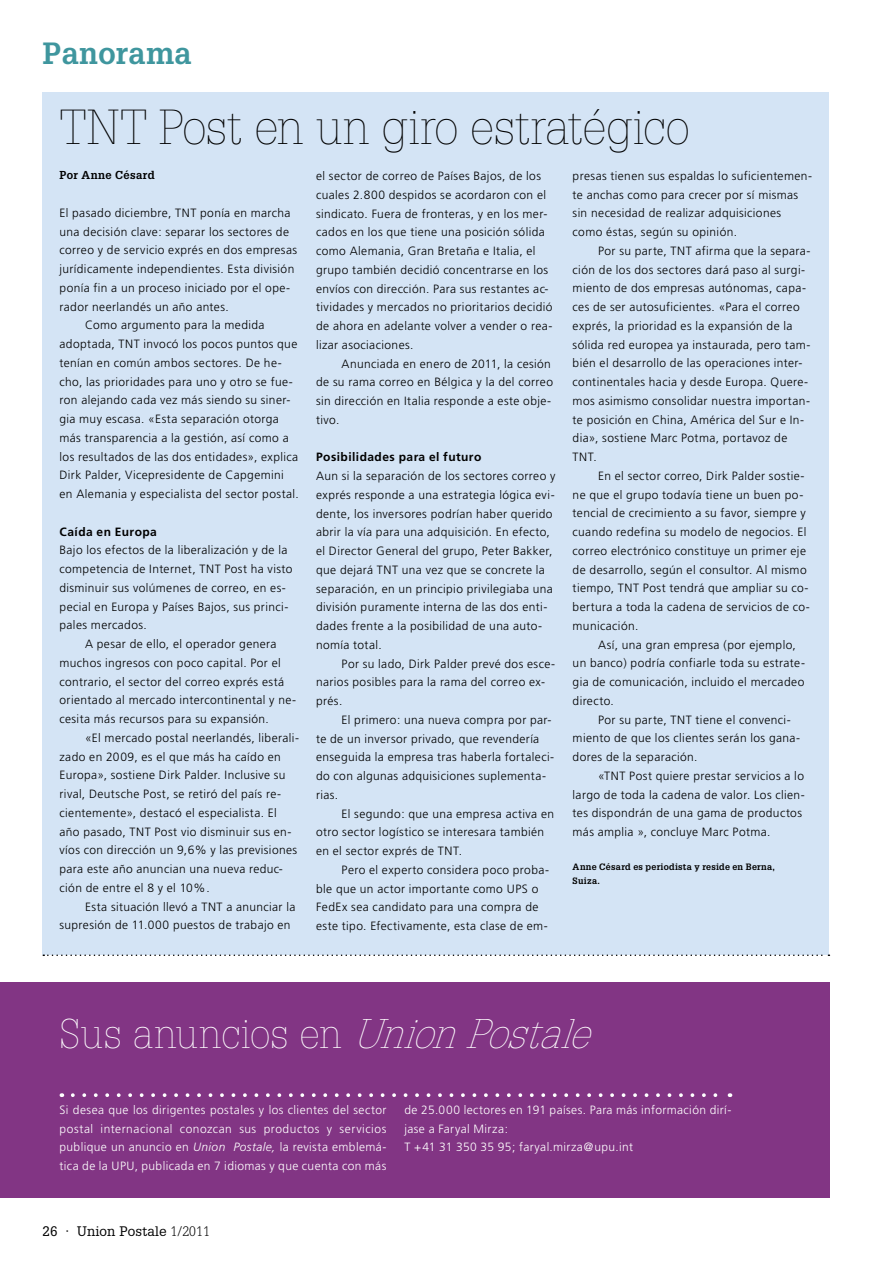
<style>
.page{position:relative;width:893px;height:1263px;background:#fff}
.page>*{position:absolute;margin:0;border:0;box-sizing:border-box;transform-origin:0 0}
.t1{font:100 48px "Glypha LT Std";letter-spacing:-.01em;color:#000}
.t2{font:100 40.5px "Glypha LT Std";color:#fff}
.t3{font:700 30px "Glypha LT Std";letter-spacing:.01em;color:#3f969e}
.t4{font:13.5px "Glypha LT Std";letter-spacing:.01em;color:#000}
.t5{font:300 12px/18.8px "Frutiger";letter-spacing:.03em;color:#000}
.t6{font:300 12px/18.8px "Frutiger";letter-spacing:.03em;color:#fff;text-align:justify}
.t7{font:700 12px "Frutiger";letter-spacing:.035em;color:#000}
.t8{font:700 11.25px "Glypha LT Std";letter-spacing:.035em;color:#000}
.t9{font:700 9px/14.1px "Glypha LT Std";letter-spacing:.03em;color:#000}
.s1{font-style:italic}
.s2{font-weight:300}
</style>
<div class="page">
<div style="left:43px;top:92px;width:786px;height:862px;background:#d4e4f5"></div>
<svg style="left:43px;top:954px;width:786px;height:2px"></svg>
<div style="left:0;top:983px;width:829px;height:215px;background:#823584"></div>
<svg style="left:73px;top:1093px;width:657px;height:4px"></svg>
<h3 class="t3" style="left:43px;top:34px;width:151px">Panorama</h3>
<h1 class="t1" style="left:60px;top:99px;width:632px">TNT Post en un giro estratégico</h1>
<p class="t8" style="left:60px;top:168px;width:97px">Por Anne Césard</p>
<p class="t5" style="left:60px;top:204px;width:232px">El pasado diciembre, TNT ponía en marcha</p>
<p class="t5" style="left:60px;top:222px;width:231px">una decisión clave: separar los sectores de</p>
<p class="t5" style="left:60px;top:241px;width:239px">correo y de servicio exprés en dos empresas</p>
<p class="t5" style="left:60px;top:260px;width:236px">jurídicamente independientes. Esta división</p>
<p class="t5" style="left:60px;top:279px;width:232px">ponía fin a un proceso iniciado por el ope-</p>
<p class="t5" style="left:60px;top:297px;width:171px">rador neerlandés un año antes.</p>
<p class="t5" style="left:85px;top:316px;width:181px">Como argumento para la medida</p>
<p class="t5" style="left:60px;top:335px;width:239px">adoptada, TNT invocó los pocos puntos que</p>
<p class="t5" style="left:60px;top:354px;width:224px">tenían en común ambos sectores. De he-</p>
<p class="t5" style="left:60px;top:372px;width:235px">cho, las prioridades para uno y otro se fue-</p>
<p class="t5" style="left:60px;top:391px;width:232px">ron alejando cada vez más siendo su siner-</p>
<p class="t5" style="left:60px;top:410px;width:221px">gia muy escasa. «Esta separación otorga</p>
<p class="t5" style="left:60px;top:429px;width:231px">más transparencia a la gestión, así como a</p>
<p class="t5" style="left:60px;top:447px;width:240px">los resultados de las dos entidades», explica</p>
<p class="t5" style="left:60px;top:466px;width:226px">Dirk Palder, Vicepresidente de Capgemini</p>
<p class="t5" style="left:60px;top:485px;width:241px">en Alemania y especialista del sector postal.</p>
<p class="t7" style="left:60px;top:524px;width:99px">Caída en Europa</p>
<p class="t5" style="left:60px;top:541px;width:235px">Bajo los efectos de la liberalización y de la competencia de Internet, TNT Post ha visto disminuir sus volúmenes de correo, en es&shy;pecial en Europa y Países Bajos, sus princi&shy;pales mercados.</p>
<p class="t5" style="left:60px;top:635px;width:238px;text-indent:26px">A pesar de ello, el operador genera muchos ingresos con poco capital. Por el contrario, el sector del correo exprés está orientado al mercado intercontinental y ne&shy;cesita más recursos para su expansión.</p>
<p class="t5" style="left:60px;top:728px;width:241px;text-indent:26px">«El mercado postal neerlandés, liberali&shy;zado en 2009, es el que más ha caído en Europa», sostiene Dirk Palder. Inclusive su rival, Deutsche Post, se retiró del país re&shy;cientemente», destacó el especialista. El año pasado, TNT Post vio disminuir sus en&shy;víos con dirección un 9,6% y las previsiones para este año anuncian una nueva reduc&shy;ción de entre el 8 y el 10%.</p>
<p class="t5" style="left:60px;top:897px;width:237px;text-indent:26px">Esta situación llevó a TNT a anunciar la supresión de 11.000 puestos de trabajo en</p>
<p class="t5" style="left:316px;top:167px;width:238px">el sector de correo de Países Bajos, de los cuales 2.800 despidos se acordaron con el sindicato. Fuera de fronteras, y en los mer&shy;cados en los que tiene una posición sólida como Alemania, Gran Bretaña e Italia, el grupo también decidió concentrarse en los envíos con dirección. Para sus restantes ac&shy;tividades y mercados no prioritarios decidió de ahora en adelante volver a vender o rea&shy;lizar asociaciones.</p>
<p class="t5" style="left:316px;top:354px;width:238px;text-indent:26px">Anunciada en enero de 2011, la cesión de su rama correo en Bélgica y la del correo sin dirección en Italia responde a este obje&shy;tivo.</p>
<p class="t7" style="left:316px;top:450px;width:167px">Posibilidades para el futuro</p>
<p class="t5" style="left:316px;top:467px;width:241px">Aun si la separación de los sectores correo y exprés responde a una estrategia lógica evi&shy;dente, los inversores podrían haber querido abrir la vía para una adquisición. En efecto, el Director General del grupo, Peter Bakker, que dejará TNT una vez que se concrete la separación, en un principio privilegiaba una división puramente interna de las dos enti&shy;dades frente a la posibilidad de una auto&shy;nomía total.</p>
<p class="t5" style="left:316px;top:654px;width:241px;text-indent:26px">Por su lado, Dirk Palder prevé dos esce&shy;narios posibles para la rama del correo ex&shy;prés.</p>
<p class="t5" style="left:316px;top:710px;width:240px;text-indent:26px">El primero: una nueva compra por par&shy;te de un inversor privado, que revendería enseguida la empresa tras haberla fortaleci&shy;do con algunas adquisiciones suplementa&shy;rias.</p>
<p class="t5" style="left:316px;top:804px;width:239px;text-indent:26px">El segundo: que una empresa activa en otro sector logístico se interesara también en el sector exprés de TNT.</p>
<p class="t5" style="left:316px;top:860px;width:235px;text-indent:26px">Pero el experto considera poco proba&shy;ble que un actor importante como UPS o FedEx sea candidato para una compra de este tipo. Efectivamente, esta clase de em-</p>
<p class="t5" style="left:573px;top:167px;width:241px">presas tienen sus espaldas lo suficientemen&shy;te anchas como para crecer por sí mismas sin necesidad de realizar adquisiciones como éstas, según su opinión.</p>
<p class="t5" style="left:573px;top:242px;width:239px;text-indent:26px">Por su parte, TNT afirma que la separa&shy;ción de los dos sectores dará paso al surgi&shy;miento de dos empresas autónomas, capa&shy;ces de ser autosuficientes. «Para el correo exprés, la prioridad es la expansión de la sólida red europea ya instaurada, pero tam&shy;bién el desarrollo de las operaciones inter&shy;continentales hacia y desde Europa. Quere&shy;mos asimismo consolidar nuestra importan&shy;te posición en China, América del Sur e In&shy;dia», sostiene Marc Potma, portavoz de TNT.</p>
<p class="t5" style="left:573px;top:467px;width:239px;text-indent:26px">En el sector correo, Dirk Palder sostie&shy;ne que el grupo todavía tiene un buen po&shy;tencial de crecimiento a su favor, siempre y cuando redefina su modelo de negocios. El correo electrónico constituye un primer eje de desarrollo, según el consultor. Al mismo tiempo, TNT Post tendrá que ampliar su co&shy;bertura a toda la cadena de servicios de co&shy;municación.</p>
<p class="t5" style="left:573px;top:635px;width:234px;text-indent:26px">Así, una gran empresa (por ejemplo, un banco) podría confiarle toda su estrate&shy;gia de comunicación, incluido el mercadeo directo.</p>
<p class="t5" style="left:573px;top:710px;width:229px;text-indent:26px">Por su parte, TNT tiene el convenci&shy;miento de que los clientes serán los gana&shy;dores de la separación.</p>
<p class="t5" style="left:573px;top:766px;width:234px;text-indent:26px">«TNT Post quiere prestar servicios a lo largo de toda la cadena de valor. Los clien&shy;tes dispondrán de una gama de productos más amplia », concluye Marc Potma.</p>
<p class="t9" style="left:573px;top:859px;width:204px">Anne Césard es periodista y reside en Berna,<br>Suiza.</p>
<h2 class="t2" style="left:60px;top:1010px;width:547px">S u s a n u n c i o s e n <span class="s1">UnionPostale</span></h2>
<p class="t6" style="left:60px;top:1100px;width:328px">Si desea que los dirigentes postales y los clientes del sector postal internacional conozcan sus productos y servicios publique un anuncio en <span class="s1">Union Postale,</span> la revista emblemá&shy;tica de la UPU, publicada en 7 idiomas y que cuenta con más</p>
<p class="t6" style="left:404px;top:1100px;width:328px;text-align:left">de 25.000 lectores en 191 países. Para más información dirí&shy;jase a Faryal Mirza:<br>T +41 31 350 35 95; faryal.mirza@upu.int</p>
<p class="t4" style="left:43px;top:1223px;width:169px">26 · Union Postale <span class="s2">1/2011</span></p>
</div>
